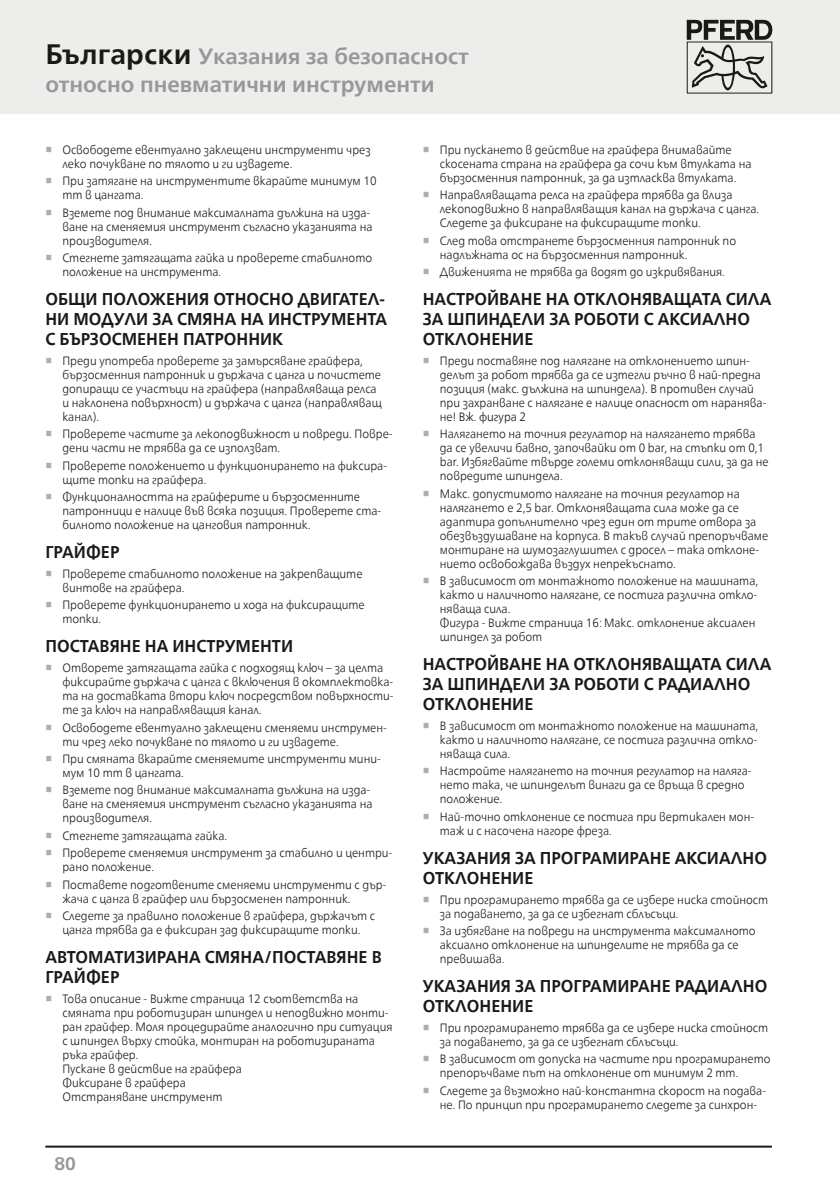
<style>
.page{position:relative;width:840px;height:1191px;background:#fff}
.page>*{position:absolute;margin:0;border:0;box-sizing:border-box;transform-origin:0 0}
.Headline{font:700 22px/28.4px "Neue Frutiger World";color:#989898}
.t1{font:700 18px "Neue Frutiger World";color:#989898}
.Copy_Head{font:700 17px/20px "Neue Frutiger World";color:#191917;scale:.95 1}
.t2{font:300 12px/14px "Neue Frutiger World";color:#191917;scale:.95 1}
.s1{font-size:28px;color:#191917}
.s2{font-family:"Arial Unicode MS";font-weight:700;color:#aeaeae}
.s3{color:#1d0c05}
</style>
<div class="page">
<div style="left:0;top:0;width:839px;height:113px;background:#ededec"></div>
<hr style="left:839px;top:0;width:1px;height:113px;background:#ededec">
<svg style="left:686px;top:20px;width:85px;height:74px"></svg>
<hr style="left:45px;top:1145px;width:726px;height:2px;background:#191917">
<p class="Headline" style="left:45px;top:42px;width:425px"><span class="s1">Български</span> Указания за безопасност относно пневматични инструменти</p>
<p class="t2" style="left:62px;top:143px;width:326px;text-indent:-17px"><span class="s2">■</span> Освободете евентуално заклещени инструменти чрез леко почукване по тялото и ги извадете.</p>
<p class="t2" style="left:62px;top:174px;width:332px;text-indent:-17px"><span class="s2">■</span> При затягане на инструментите вкарайте минимум 10 mm в цангата.</p>
<p class="t2" style="left:62px;top:206px;width:328px;text-indent:-17px"><span class="s2">■</span> Вземете под внимание максималната дължина на изда&shy;ване на сменяемия инструмент съгласно указанията на производителя.</p>
<p class="t2" style="left:62px;top:251px;width:327px;text-indent:-17px"><span class="s2">■</span> Стегнете затягащата гайка и проверете стабилното положение на инструмента.</p>
<p class="Copy_Head" style="left:45px;top:289px;width:361px">ОБЩИ ПОЛОЖЕНИЯ ОТНОСНО ДВИГАТЕЛ-<br>НИ МОДУЛИ ЗА СМЯНА НА ИНСТРУМЕНТА<br>С БЪРЗОСМЕНЕН ПАТРОННИК</p>
<p class="t2" style="left:62px;top:354px;width:337px;text-indent:-17px"><span class="s2">■</span> Преди употреба проверете за замърсяване грайфера, бързосменния патронник и държача с цанга и почистете допиращи се участъци на грайфера (направляваща релса и наклонена повърхност) и държача с цанга (направляващ канал).</p>
<p class="t2" style="left:62px;top:427px;width:349px;text-indent:-17px"><span class="s2">■</span> Проверете частите за лекоподвижност и повреди. Повре&shy;дени части не трябва да се използват.</p>
<p class="t2" style="left:62px;top:458px;width:343px;text-indent:-17px"><span class="s2">■</span> Проверете положението и функционирането на фиксира&shy;щите топки на грайфера.</p>
<p class="t2" style="left:62px;top:490px;width:337px;text-indent:-17px"><span class="s2">■</span> Функционалността на грайферите и бързосменните патронници е налице във всяка позиция. Проверете ста&shy;билното положение на цанговия патронник.</p>
<p class="Copy_Head" style="left:45px;top:542px;width:79px">ГРАЙФЕР</p>
<p class="t2" style="left:62px;top:567px;width:317px;text-indent:-17px"><span class="s2">■</span> Проверете стабилното положение на закрепващите винтове на грайфера.</p>
<p class="t2" style="left:62px;top:598px;width:319px;text-indent:-17px"><span class="s2">■</span> Проверете функционирането и хода на фиксиращите топки.</p>
<p class="Copy_Head" style="left:45px;top:636px;width:262px">ПОСТАВЯНЕ НА ИНСТРУМЕНТИ</p>
<p class="t2" style="left:62px;top:661px;width:350px;text-indent:-17px"><span class="s2">■</span> Отворете затягащата гайка с подходящ ключ – за целта фиксирайте държача с цанга с включения в окомплектовка&shy;та на доставката втори ключ посредством повърхности&shy;те за ключ на направляващия канал.</p>
<p class="t2" style="left:62px;top:720px;width:343px;text-indent:-17px"><span class="s2">■</span> Освободете евентуално заклещени сменяеми инструмен&shy;ти чрез леко почукване по тялото и ги извадете.</p>
<p class="t2" style="left:62px;top:752px;width:336px;text-indent:-17px"><span class="s2">■</span> При смяната вкарайте сменяемите инструменти мини&shy;мум 10 mm в цангата.</p>
<p class="t2" style="left:62px;top:783px;width:328px;text-indent:-17px"><span class="s2">■</span> Вземете под внимание максималната дължина на изда&shy;ване на сменяемия инструмент съгласно указанията на производителя.</p>
<p class="t2" style="left:45px;top:828px;width:193px"><span class="s2">■</span> Стегнете затягащата гайка.</p>
<p class="t2" style="left:62px;top:846px;width:348px;text-indent:-17px"><span class="s2">■</span> Проверете сменяемия инструмент за стабилно и центри&shy;рано положение.</p>
<p class="t2" style="left:62px;top:877px;width:342px;text-indent:-17px"><span class="s2">■</span> Поставете подготвените сменяеми инструменти с дър&shy;жача с цанга в грайфер или бързосменен патронник.</p>
<p class="t2" style="left:45px;top:909px;width:348px;text-align:center"><span class="s2">■</span> Следете за правилно положение в грайфера, държачът с цанга трябва да е фиксиран зад фиксиращите топки.</p>
<p class="Copy_Head" style="left:45px;top:947px;width:355px">АВТОМАТИЗИРАНА СМЯНА/ПОСТАВЯНЕ В<br>ГРАЙФЕР</p>
<p class="t2" style="left:62px;top:991px;width:349px;text-indent:-17px"><span class="s2">■</span> Това описание - Вижте страница 12 съответства на смяната при роботизиран шпиндел и неподвижно монти&shy;ран грайфер. Моля процедирайте аналогично при ситуация с шпиндел върху стойка, монтиран на роботизираната ръка грайфер.<br>Пускане в действие на грайфера<br>Фиксиране в грайфера<br>Отстраняване инструмент</p>
<h2 class="t1" style="left:54px;top:1147px;width:23px">80</h2>
<p class="t2" style="left:439px;top:143px;width:329px;text-indent:-17px"><span class="s2">■</span> При пускането в действие на грайфера внимавайте скосената страна на грайфера да сочи към втулката на бързосменния патронник, за да изтласква втулката.</p>
<p class="t2" style="left:439px;top:188px;width:337px;text-indent:-17px"><span class="s2">■</span> Направляващата релса на грайфера трябва да влиза лекоподвижно в направляващия канал на държача с цанга.<br>Следете за фиксиране на фиксиращите топки.</p>
<p class="t2" style="left:439px;top:234px;width:313px;text-indent:-17px"><span class="s2">■</span> След това отстранете бързосменния патронник по надлъжната ос на бързосменния патронник.</p>
<p class="t2" style="left:422px;top:265px;width:319px"><span class="s2">■</span> Движенията не трябва да водят до изкривявания.</p>
<p class="Copy_Head" style="left:422px;top:289px;width:368px">НАСТРОЙВАНЕ НА ОТКЛОНЯВАЩАТА СИЛА<br>ЗА ШПИНДЕЛИ ЗА РОБОТИ С АКСИАЛНО<br>ОТКЛОНЕНИЕ</p>
<p class="t2" style="left:439px;top:354px;width:345px;text-indent:-17px"><span class="s2">■</span> Преди поставяне под налягане на отклонението шпин&shy;делът за робот трябва да се изтегли ръчно в най-предна позиция (макс. дължина на шпиндела). В противен случай при захранване с налягане е налице опасност от наранява&shy;не! <span class="s3">Вж. фигура 2</span></p>
<p class="t2" style="left:439px;top:427px;width:347px;text-indent:-17px"><span class="s2">■</span> Налягането на точния регулатор на налягането трябва да се увеличи бавно, започвайки от 0 bar, на стъпки от 0,1 bar. Избягвайте твърде големи отклоняващи сили, за да не повредите шпиндела.</p>
<p class="t2" style="left:439px;top:486px;width:347px;text-indent:-17px"><span class="s2">■</span> Макс. допустимото налягане на точния регулатор на налягането е 2,5 bar. Отклоняващата сила може да се адаптира допълнително чрез един от трите отвора за обезвъздушаване на корпуса. В такъв случай препоръчваме монтиране на шумозаглушител с дросел – така отклоне&shy;нието освобождава въздух непрекъснато.</p>
<p class="t2" style="left:439px;top:574px;width:336px;text-indent:-17px"><span class="s2">■</span> В зависимост от монтажното положение на машината, както и наличното налягане, се постига различна откло&shy;няваща сила.<br>Фигура - Вижте страница 16: Макс. отклонение аксиален шпиндел за робот</p>
<p class="Copy_Head" style="left:422px;top:654px;width:368px">НАСТРОЙВАНЕ НА ОТКЛОНЯВАЩАТА СИЛА<br>ЗА ШПИНДЕЛИ ЗА РОБОТИ С РАДИАЛНО<br>ОТКЛОНЕНИЕ</p>
<p class="t2" style="left:439px;top:719px;width:336px;text-align:justify;text-indent:-17px"><span class="s2">■</span> В зависимост от монтажното положение на машината, както и наличното налягане, се постига различна откло&shy;няваща сила.</p>
<p class="t2" style="left:439px;top:764px;width:329px;text-indent:-17px"><span class="s2">■</span> Настройте налягането на точния регулатор на наляга&shy;нето така, че шпинделът винаги да се връща в средно положение.</p>
<p class="t2" style="left:439px;top:809px;width:332px;text-indent:-17px"><span class="s2">■</span> Най-точно отклонение се постига при вертикален мон&shy;таж и с насочена нагоре фреза.</p>
<p class="Copy_Head" style="left:422px;top:847px;width:363px">УКАЗАНИЯ ЗА ПРОГРАМИРАНЕ АКСИАЛНО<br>ОТКЛОНЕНИЕ</p>
<p class="t2" style="left:439px;top:892px;width:347px;text-indent:-17px"><span class="s2">■</span> При програмирането трябва да се избере ниска стойност за подаването, за да се избегнат сблъсъци.</p>
<p class="t2" style="left:439px;top:924px;width:334px;text-indent:-17px"><span class="s2">■</span> За избягване на повреди на инструмента максималното аксиално отклонение на шпинделите не трябва да се превишава.</p>
<p class="Copy_Head" style="left:422px;top:976px;width:364px">УКАЗАНИЯ ЗА ПРОГРАМИРАНЕ РАДИАЛНО<br>ОТКЛОНЕНИЕ</p>
<p class="t2" style="left:439px;top:1020px;width:347px;text-indent:-17px"><span class="s2">■</span> При програмирането трябва да се избере ниска стойност за подаването, за да се избегнат сблъсъци.</p>
<p class="t2" style="left:439px;top:1052px;width:349px;text-indent:-17px"><span class="s2">■</span> В зависимост от допуска на частите при програмирането препоръчваме път на отклонение от минимум 2 mm.</p>
<p class="t2" style="left:439px;top:1083px;width:345px;text-indent:-17px"><span class="s2">■</span> Следете за възможно най-константна скорост на подава&shy;не. По принцип при програмирането следете за синхрон-</p>
</div>
